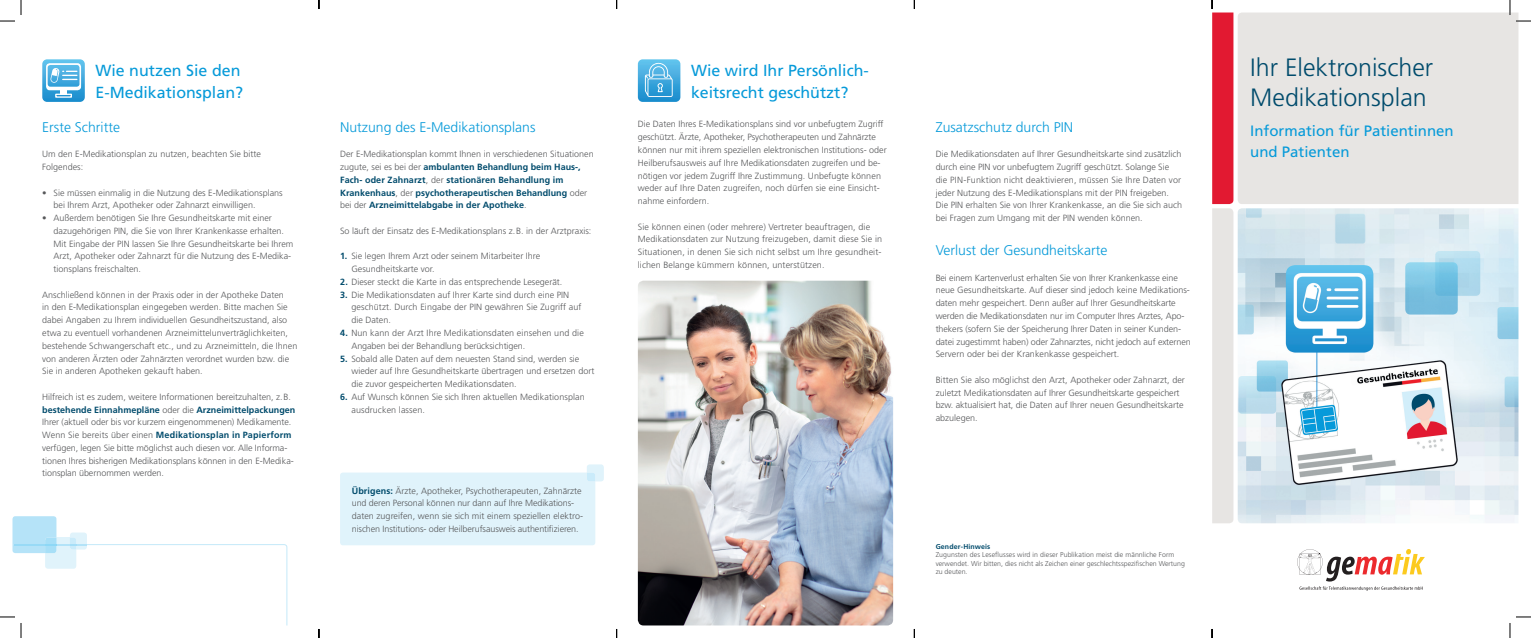
<style>
.page{position:relative;width:1531px;height:638px;background:#fff}
.page>*{position:absolute;margin:0;border:0;box-sizing:border-box;transform-origin:0 0}
.t1{font:300 25px/29.8px "Frutiger LT Pro";color:#004b6c}
.t2{font:16px/21.3px "Frutiger LT Pro";color:#069ad9}
.t3{font:15px/21.3px "Frutiger LT Pro";color:#069ad9}
.t4{font:300 14px "Frutiger LT Pro";color:#069ad9}
.t5{font:300 9px/12.8px "Frutiger LT Pro";color:#57585a}
.t6{font:700 9px/12.8px "Frutiger LT Pro";color:#004b6c}
.t7{font:300 7px/8.5px "Frutiger LT Pro";color:#57585a}
.t8{font:700 7px "Frutiger LT Pro";letter-spacing:.02em;color:#004b6c}
.s1{font-weight:700;color:#004b6c}
.s2{font-weight:300;color:#57585a}
</style>
<div class="page">
<img style="left:1237px;top:208px;width:281px;height:315px">
<div style="left:1238px;top:12px;width:280px;height:192px;background:#e7e5e3"></div>
<svg style="left:1297px;top:549px;width:127px;height:41px"></svg>
<svg style="left:638px;top:59px;width:42px;height:43px;background:#57b2e1"></svg>
<svg style="left:42px;top:59px;width:43px;height:43px;background:#6dbce5"></svg>
<div style="left:60px;top:89px;width:7px;height:6px;background:#fff"></div>
<img style="left:638px;top:280px;width:255px;height:345px">
<svg style="left:340px;top:464px;width:264px;height:81px;background:#e3f4fb"></svg>
<svg style="left:0;top:0;width:22px;height:22px"></svg>
<svg style="left:0;top:516px;width:287px;height:121px"></svg>
<svg style="left:1509px;top:0;width:21px;height:22px"></svg>
<svg style="left:1509px;top:616px;width:21px;height:21px"></svg>
<svg style="left:913px;top:0;width:2px;height:9px"></svg>
<svg style="left:913px;top:629px;width:2px;height:8px"></svg>
<svg style="left:1211px;top:0;width:22px;height:523px;background:#e7a3aa"></svg>
<h2 class="t2" style="left:95px;top:60px;width:149px">Wie nutzen Sie den<br>E-Medikationsplan?</h2>
<h3 class="t4" style="left:42px;top:119px;width:79px">Erste Schritte</h3>
<p class="t5" style="left:42px;top:148px;width:220px">Um den E-Medikationsplan zu nutzen, beachten Sie bitte<br>Folgendes:</p>
<p class="t5" style="left:54px;top:186px;width:231px;text-indent:-11px">• Sie müssen einmalig in die Nutzung des E-Medikationsplans bei Ihrem Arzt, Apotheker oder Zahnarzt einwilligen.</p>
<p class="t5" style="left:54px;top:211px;width:241px;text-indent:-11px">• Außerdem benötigen Sie Ihre Gesundheitskarte mit einer dazugehörigen PIN, die Sie von Ihrer Krankenkasse erhalten.<br>Mit Eingabe der PIN lassen Sie Ihre Gesundheitskarte bei Ihrem Arzt, Apotheker oder Zahnarzt für die Nutzung des E-Medika&shy;tionsplans freischalten.</p>
<p class="t5" style="left:42px;top:288px;width:257px">Anschließend können in der Praxis oder in der Apotheke Daten<br>in den E-Medikationsplan eingegeben werden. Bitte machen Sie dabei Angaben zu Ihrem individuellen Gesundheitszustand, also etwa zu eventuell vorhandenen Arzneimittelunverträglichkeiten, bestehende Schwangerschaft etc., und zu Arzneimitteln, die Ihnen von anderen Ärzten oder Zahnärzten verordnet wurden bzw. die Sie in anderen Apotheken gekauft haben.</p>
<p class="t5" style="left:42px;top:390px;width:255px">Hilfreich ist es zudem, weitere Informationen bereitzuhalten, z. B. <span class="s1">bestehende Einnahmepläne</span> oder die <span class="s1">Arzneimittelpackungen </span>Ihrer (aktuell oder bis vor kurzem eingenommenen) Medikamente.<br>Wenn Sie bereits über einen <span class="s1">Medikationsplan in Papierform </span>verfügen, legen Sie bitte möglichst auch diesen vor. Alle Informa&shy;tionen Ihres bisherigen Medikationsplans können in den E-Medika&shy;tionsplan übernommen werden.</p>
<h3 class="t4" style="left:340px;top:119px;width:197px">Nutzung des E-Medikationsplans</h3>
<p class="t6" style="left:340px;top:148px;width:255px"><span class="s2">Der E-Medikationsplan kommt Ihnen in verschiedenen Situationen zugute, sei es bei der</span> ambulanten Behandlung beim Haus-, Fach- oder Zahnarzt<span class="s2">, der</span> stationären Behandlung im Krankenhaus<span class="s2">, der</span> psychotherapeutischen Behandlung <span class="s2">oder bei der</span> Arzneimittelabgabe in der Apotheke<span class="s2">.</span></p>
<p class="t5" style="left:340px;top:224px;width:253px">So läuft der Einsatz des E-Medikationsplans z. B. in der Arztpraxis:</p>
<p class="t5" style="left:351px;top:250px;width:190px;text-indent:-11px"><span class="s1">1.</span> Sie legen Ihrem Arzt oder seinem Mitarbeiter Ihre<br>Gesundheitskarte vor.</p>
<p class="t5" style="left:340px;top:275px;width:224px"><span class="s1">2.</span> Dieser steckt die Karte in das entsprechende Lesegerät.</p>
<p class="t5" style="left:351px;top:288px;width:231px;text-indent:-11px"><span class="s1">3.</span> Die Medikationsdaten auf Ihrer Karte sind durch eine PIN geschützt. Durch Eingabe der PIN gewähren Sie Zugriff auf die Daten.</p>
<p class="t5" style="left:351px;top:326px;width:234px;text-indent:-11px"><span class="s1">4.</span> Nun kann der Arzt Ihre Medikationsdaten einsehen und die<br>Angaben bei der Behandlung berücksichtigen.</p>
<p class="t5" style="left:351px;top:352px;width:244px;text-indent:-11px"><span class="s1">5.</span> Sobald alle Daten auf dem neuesten Stand sind, werden sie wieder auf Ihre Gesundheitskarte übertragen und ersetzen dort die zuvor gespeicherten Medikationsdaten.</p>
<p class="t5" style="left:351px;top:390px;width:235px;text-indent:-11px"><span class="s1">6.</span> Auf Wunsch können Sie sich Ihren aktuellen Medikationsplan ausdrucken lassen.</p>
<p class="t5" style="left:352px;top:484px;width:233px"><span class="s1">Übrigens:</span> Ärzte, Apotheker, Psychotherapeuten, Zahnärzte und deren Personal können nur dann auf Ihre Medikations&shy;daten zugreifen, wenn sie sich mit einem speziellen elektro&shy;nischen Institutions- oder Heilberufsausweis authentifizieren.</p>
<h2 class="t2" style="left:691px;top:60px;width:179px">Wie wird Ihr Persönlich&shy;keitsrecht geschützt?</h2>
<p class="t5" style="left:638px;top:118px;width:250px">Die Daten Ihres E-Medikationsplans sind vor unbefugtem Zugriff geschützt. Ärzte, Apotheker, Psychotherapeuten und Zahnärzte können nur mit ihrem speziellen elektronischen Institutions- oder Heilberufsausweis auf Ihre Medikationsdaten zugreifen und be&shy;nötigen vor jedem Zugriff Ihre Zustimmung. Unbefugte können weder auf Ihre Daten zugreifen, noch dürfen sie eine Einsicht&shy;nahme einfordern.</p>
<p class="t5" style="left:638px;top:220px;width:246px">Sie können einen (oder mehrere) Vertreter beauftragen, die Medikationsdaten zur Nutzung freizugeben, damit diese Sie in Situationen, in denen Sie sich nicht selbst um Ihre gesundheit&shy;lichen Belange kümmern können, unterstützen.</p>
<h3 class="t4" style="left:935px;top:119px;width:139px">Zusatzschutz durch PIN</h3>
<p class="t5" style="left:935px;top:148px;width:248px">Die Medikationsdaten auf Ihrer Gesundheitskarte sind zusätzlich durch eine PIN vor unbefugtem Zugriff geschützt. Solange Sie die PIN-Funktion nicht deaktivieren, müssen Sie Ihre Daten vor jeder Nutzung des E-Medikationsplans mit der PIN freigeben.<br>Die PIN erhalten Sie von Ihrer Krankenkasse, an die Sie sich auch bei Fragen zum Umgang mit der PIN wenden können.</p>
<h3 class="t4" style="left:935px;top:242px;width:173px">Verlust der Gesundheitskarte</h3>
<p class="t5" style="left:935px;top:271px;width:257px">Bei einem Kartenverlust erhalten Sie von Ihrer Krankenkasse eine neue Gesundheitskarte. Auf dieser sind jedoch keine Medikations&shy;daten mehr gespeichert. Denn außer auf Ihrer Gesundheitskarte werden die Medikationsdaten nur im Computer Ihres Arztes, Apo&shy;thekers (sofern Sie der Speicherung Ihrer Daten in seiner Kunden&shy;datei zugestimmt haben) oder Zahnarztes, nicht jedoch auf externen Servern oder bei der Krankenkasse gespeichert.</p>
<p class="t5" style="left:935px;top:373px;width:251px">Bitten Sie also möglichst den Arzt, Apotheker oder Zahnarzt, der zuletzt Medikationsdaten auf Ihrer Gesundheitskarte gespeichert bzw. aktualisiert hat, die Daten auf Ihrer neuen Gesundheitskarte abzulegen.</p>
<p class="t8" style="left:935px;top:542px;width:56px">Gender-Hinweis</p>
<p class="t7" style="left:935px;top:550px;width:251px">Zugunsten des Leseflusses wird in dieser Publikation meist die männliche Form verwendet. Wir bitten, dies nicht als Zeichen einer geschlechtsspezifischen Wertung zu deuten.</p>
<h1 class="t1" style="left:1250px;top:53px;width:184px">Ihr Elektronischer<br>Medikationsplan</h1>
<h3 class="t3" style="left:1250px;top:120px;width:205px">Information für Patientinnen und Patienten</h3>
</div>
